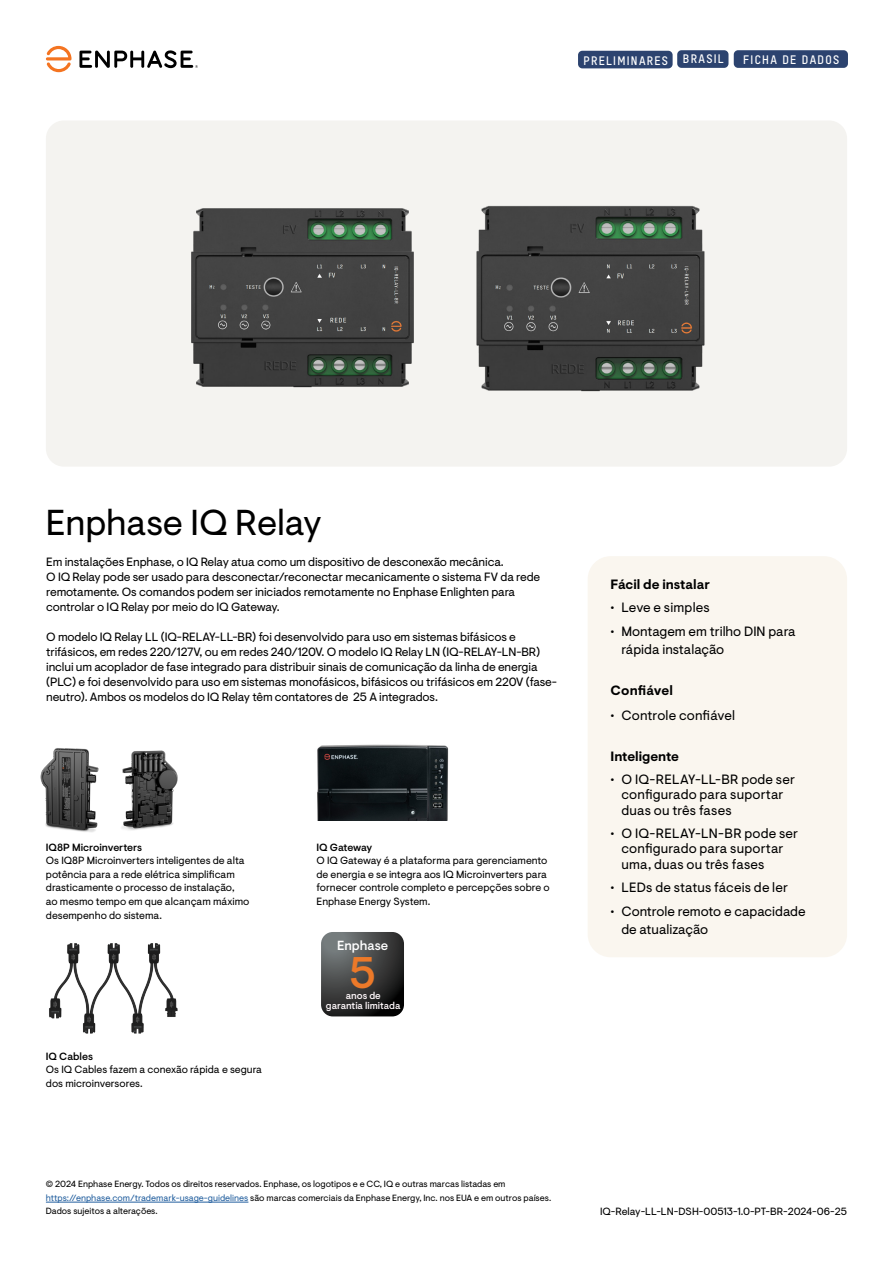
<style>
.page{position:relative;width:893px;height:1263px;background:#fff}
.page>*{position:absolute;margin:0;border:0;box-sizing:border-box;transform-origin:0 0}
.t1{font:500 44.25px "Enphase Visuelt";color:#ec7929}
.t2{font:36px "Enphase Visuelt";letter-spacing:-.005em;color:#000}
.t3{font:13.5px/15.8px "Enphase Visuelt";letter-spacing:.005em;color:#000}
.t4{font:700 13.5px "Enphase Visuelt";color:#000}
.t5{font:500 13.2px "Enphase Visuelt";color:#fff}
.t6{font:12px/15px "Enphase Visuelt";letter-spacing:-.01em;color:#000}
.t7{font:12px "T Star Pro Bold";letter-spacing:.11em;color:#fff}
.t8{font:10.5px/13.5px "Enphase Visuelt";color:#000}
.t9{font:500 10.5px "Enphase Visuelt";color:#000}
.t10{font:500 9.9px/9.9px "Enphase Visuelt";color:#fef7fa;text-align:center}
.t11{font:9px/13.5px "Enphase Visuelt";color:#000}
.s1{color:#215e9e}
</style>
<div class="page">
<div style="left:46px;top:120px;width:801px;height:347px;background:#f4f3f0;border-radius:18px"></div>
<img style="left:191px;top:208px;width:183px;height:180px">
<div style="left:588px;top:556px;width:259px;height:401px;background:#faf6ef;border-radius:23px"></div>
<div style="left:734px;top:50px;width:114px;height:18px;background:#2c436f;border-radius:4px"></div>
<img style="left:317px;top:744px;width:132px;height:76px">
<img style="left:49px;top:943px;width:129px;height:91px">
<svg style="left:46px;top:46px;width:26px;height:26px"></svg>
<svg style="left:79px;top:50px;width:119px;height:18px"></svg>
<hr style="left:46px;top:1202px;width:202px;height:1px;background:#215e9e">
<img style="left:121px;top:750px;width:57px;height:80px">
<div style="left:677px;top:50px;width:51px;height:18px;background:#2c436f;border-radius:4px"></div>
<img style="left:374px;top:205px;width:331px;height:187px">
<svg style="left:321px;top:932px;width:83px;height:84px;background:#404242"></svg>
<img style="left:40px;top:748px;width:59px;height:84px">
<div style="left:578px;top:51px;width:95px;height:17px;background:#2c436f;border-radius:4px"></div>
<p class="t7" style="left:583px;top:51px;width:86px">PRELIMINARES</p>
<p class="t7" style="left:683px;top:49px;width:42px">BRASIL</p>
<p class="t7" style="left:743px;top:51px;width:97px">FICHA DE DADOS</p>
<h2 class="t2" style="left:46px;top:501px;width:277px">Enphase IQ Relay</h2>
<p class="t6" style="left:46px;top:555px;width:496px">Em instalações Enphase, o IQ Relay atua como um dispositivo de desconexão mecânica.<br>O IQ Relay pode ser usado para desconectar/reconectar mecanicamente o sistema FV da rede remotamente. Os comandos podem ser iniciados remotamente no Enphase Enlighten para controlar o IQ Relay por meio do IQ Gateway.</p>
<p class="t6" style="left:46px;top:630px;width:512px">O modelo IQ Relay LL (IQ-RELAY-LL-BR) foi desenvolvido para uso em sistemas bifásicos e trifásicos, em redes 220/127V, ou em redes 240/120V. O modelo IQ Relay LN (IQ-RELAY-LN-BR) inclui um acoplador de fase integrado para distribuir sinais de comunicação da linha de energia (PLC) e foi desenvolvido para uso em sistemas monofásicos, bifásicos ou trifásicos em 220V (fase&shy;neutro). Ambos os modelos do IQ Relay têm contatores de 25 A integrados.</p>
<p class="t9" style="left:46px;top:841px;width:98px">IQ8P Microinverters</p>
<p class="t8" style="left:46px;top:854px;width:205px">Os IQ8P Microinverters inteligentes de alta potência para a rede elétrica simplificam drasticamente o processo de instalação,<br>ao mesmo tempo em que alcançam máximo desempenho do sistema.</p>
<p class="t9" style="left:46px;top:1050px;width:49px">IQ Cables</p>
<p class="t8" style="left:46px;top:1063px;width:218px">Os IQ Cables fazem a conexão rápida e segura dos microinversores.</p>
<p class="t9" style="left:316px;top:841px;width:57px">IQ Gateway</p>
<p class="t8" style="left:316px;top:854px;width:235px">O IQ Gateway é a plataforma para gerenciamento de energia e se integra aos IQ Microinverters para fornecer controle completo e percepções sobre o Enphase Energy System.</p>
<p class="t5" style="left:337px;top:938px;width:53px">Enphase</p>
<p class="t10" style="left:326px;top:991px;width:76px">anos de garantia limitada</p>
<h1 class="t1" style="left:350px;top:947px;width:28px">5</h1>
<p class="t11" style="left:46px;top:1177px;width:507px">© 2024 Enphase Energy. Todos os direitos reservados. Enphase, os logotipos e e CC, IQ e outras marcas listadas em <span class="s1">https://enphase.com/trademark-usage-guidelines</span> são marcas comerciais da Enphase Energy, Inc. nos EUA e em outros países.<br>Dados sujeitos a alterações.</p>
<p class="t4" style="left:611px;top:576px;width:101px">Fácil de instalar</p>
<p class="t3" style="left:611px;top:599px;width:101px">• Leve e simples</p>
<p class="t3" style="left:621px;top:623px;width:176px;line-height:18px;text-indent:-11px">• Montagem em trilho DIN para rápida instalação</p>
<p class="t4" style="left:611px;top:683px;width:64px">Confiável</p>
<p class="t3" style="left:611px;top:708px;width:126px">• Controle confiável</p>
<p class="t4" style="left:611px;top:748px;width:70px">Inteligente</p>
<p class="t3" style="left:621px;top:771px;width:175px;text-indent:-11px">• O IQ-RELAY-LL-BR pode ser configurado para suportar duas ou três fases</p>
<p class="t3" style="left:621px;top:825px;width:178px;text-indent:-11px">• O IQ-RELAY-LN-BR pode ser configurado para suportar uma, duas ou três fases</p>
<p class="t3" style="left:611px;top:879px;width:179px">• LEDs de status fáceis de ler</p>
<p class="t3" style="left:621px;top:903px;width:186px;line-height:18px;text-indent:-11px">• Controle remoto e capacidade de atualização</p>
<p class="t8" style="left:600px;top:1205px;width:248px">IQ-Relay-LL-LN-DSH-00513-1.0-PT-BR-2024-06-25</p>
</div>
